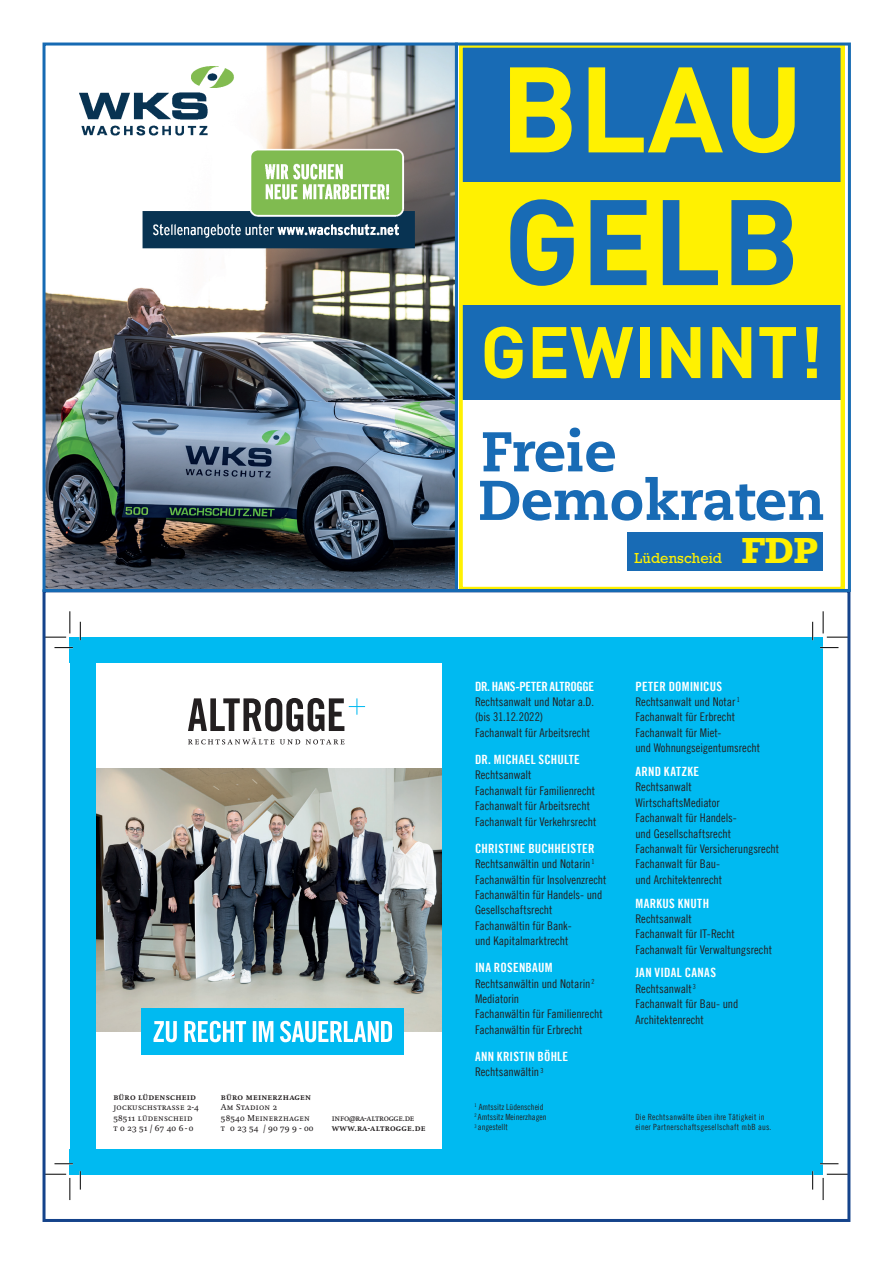
<style>
.page{position:relative;width:893px;height:1263px;background:#fff}
.page>*{position:absolute;margin:0;border:0;box-sizing:border-box;transform-origin:0 0}
.t1{font:700 119.4px/132.8px "DIN";color:#fff101}
.t2{font:700 71.55px "DIN";color:#fff101}
.t3{font:700 34.05px "Rockwell";color:#fff101}
.t4{font:13.65px "Rockwell";color:#fff101}
.t5{font:12.75px "Trade Gothic LT Bold Cond Twenty";letter-spacing:.015em;color:#fff}
.t6{font:12.75px "Trade Gothic LT Bold Cond Twenty";letter-spacing:-.02em;color:#fff}
.t7{font:12px/15.3px "Trade Gothic LT Cond Eighteen";letter-spacing:-.005em;color:#231f20}
.t8{font:8.55px/10.2px "Swift Regular SC";letter-spacing:.025em;color:#231f20}
.t9{font:8.55px/10.2px "Trade Gothic LT Cond Eighteen";letter-spacing:.025em;color:#231f20}
.t10{font:8.55px/10.2px "Trade Gothic LT Cond Eighteen";color:#231f20}
.t11{font:8.55px/10.2px "Swift Regular SC";letter-spacing:-.025em;color:#231f20}
.s1{color:#186bb5}
.s2{font-family:"Swift Bold SC"}
</style>
<div class="page">
<img style="left:95px;top:769px;width:347px;height:262px">
<div style="left:442px;top:652px;width:368px;height:522px;background:#00baf1"></div>
<div style="left:70px;top:637px;width:25px;height:537px;background:#00baf1"></div>
<div style="left:70px;top:637px;width:745px;height:25px;background:#00baf1"></div>
<div style="left:70px;top:1149px;width:745px;height:25px;background:#00baf1"></div>
<div style="left:789px;top:637px;width:34px;height:537px;background:#00baf1"></div>
<div style="left:142px;top:1008px;width:262px;height:47px;background:#00baf1"></div>
<svg style="left:154px;top:1021px;width:238px;height:21px"></svg>
<svg style="left:188px;top:738px;width:156px;height:6px"></svg>
<svg style="left:188px;top:698px;width:177px;height:33px"></svg>
<svg style="left:54px;top:647px;width:19px;height:1px"></svg>
<svg style="left:820px;top:647px;width:18px;height:1px"></svg>
<svg style="left:54px;top:1163px;width:19px;height:1px"></svg>
<svg style="left:820px;top:1163px;width:18px;height:1px"></svg>
<svg style="left:80px;top:622px;width:1px;height:18px"></svg>
<svg style="left:80px;top:1171px;width:1px;height:18px"></svg>
<svg style="left:812px;top:622px;width:1px;height:18px"></svg>
<svg style="left:812px;top:1171px;width:1px;height:18px"></svg>
<svg style="left:47px;top:611px;width:24px;height:27px"></svg>
<svg style="left:47px;top:1174px;width:24px;height:26px"></svg>
<svg style="left:823px;top:611px;width:23px;height:27px"></svg>
<svg style="left:823px;top:1174px;width:23px;height:26px"></svg>
<img style="left:47px;top:47px;width:407px;height:541px">
<div style="left:43px;top:43px;width:415px;height:549px;border:3px solid #166ab3"></div>
<svg style="left:459px;top:47px;width:385px;height:541px"></svg>
<svg style="left:480px;top:428px;width:343px;height:93px"></svg>
<div style="left:627px;top:532px;width:196px;height:38px;background:#186bb5"></div>
<div style="left:455px;top:43px;width:396px;height:549px;border:3px solid #166ab3"></div>
<p class="t1" style="left:500px;top:38px;width:305px">BLAU<br><span class="s1">GELB</span></p>
<p class="t2" style="left:480px;top:305px;width:344px">GEWINNT!</p>
<p class="t8" style="left:113px;top:1092px;width:87px"><span class="s2">büro lüdenscheid </span>jockuschstraße 2-4<br>58511 lüdenscheid t 0 23 51 / 67 40 6 - 0</p>
<p class="t8" style="left:221px;top:1092px;width:94px"><span class="s2">büro meinerzhagen<br></span>Am Stadion 2<br>58540 Meinerzhagen t 0 23 54 / 90 79 9 - 00</p>
<p class="t11" style="left:332px;top:1112px;width:95px">info@ra-altrogge.de <span class="s2">www.ra-altrogge.de</span></p>
<p class="t4" style="left:634px;top:550px;width:89px">Lüdenscheid</p>
<p class="t3" style="left:742px;top:529px;width:78px">FDP</p>
<p class="t6" style="left:475px;top:678px;width:121px">DR. HANS-PETER ALTROGGE</p>
<p class="t7" style="left:475px;top:694px;width:120px">Rechtsanwalt und Notar a.D. (bis 31.12.2022)<br>Fachanwalt für Arbeitsrecht</p>
<p class="t5" style="left:475px;top:752px;width:106px">DR. MICHAEL SCHULTE</p>
<p class="t7" style="left:475px;top:767px;width:123px">Rechtsanwalt<br>Fachanwalt für Familienrecht<br>Fachanwalt für Arbeitsrecht<br>Fachanwalt für Verkehrsrecht</p>
<p class="t5" style="left:475px;top:840px;width:121px">CHRISTINE BUCHHEISTER</p>
<p class="t7" style="left:475px;top:856px;width:133px">Rechtsanwältin und Notarin<sup>1<br></sup>Fachanwältin für Insolvenzrecht<br>Fachanwältin für Handels- und<br>Gesellschaftsrecht<br>Fachanwältin für Bank-<br>und Kapitalmarktrecht</p>
<p class="t5" style="left:475px;top:960px;width:79px">INA ROSENBAUM</p>
<p class="t7" style="left:475px;top:976px;width:129px">Rechtsanwältin und Notarin<sup>2<br></sup>Mediatorin<br>Fachanwältin für Familienrecht<br>Fachanwältin für Erbrecht</p>
<p class="t5" style="left:475px;top:1049px;width:95px">ANN KRISTIN BÖHLE</p>
<p class="t7" style="left:475px;top:1064px;width:70px">Rechtsanwältin <sup>3</sup></p>
<p class="t10" style="left:475px;top:1102px;width:73px"><sup>1</sup> Amtssitz Lüdenscheid<br><sup>2</sup> Amtssitz Meinerzhagen<br><sup>3</sup> angestellt</p>
<p class="t5" style="left:635px;top:678px;width:88px">PETER DOMINICUS</p>
<p class="t7" style="left:635px;top:694px;width:126px">Rechtsanwalt und Notar <sup>1<br></sup>Fachanwalt für Erbrecht<br>Fachanwalt für Miet-<br>und Wohnungseigentumsrecht</p>
<p class="t5" style="left:635px;top:764px;width:65px">ARND KATZKE</p>
<p class="t7" style="left:635px;top:779px;width:145px">Rechtsanwalt<br>WirtschaftsMediator<br>Fachanwalt für Handels-<br>und Gesellschaftsrecht<br>Fachanwalt für Versicherungsrecht<br>Fachanwalt für Bau-<br>und Architektenrecht</p>
<p class="t5" style="left:635px;top:895px;width:75px">MARKUS KNUTH</p>
<p class="t7" style="left:635px;top:911px;width:138px">Rechtsanwalt<br>Fachanwalt für IT-Recht<br>Fachanwalt für Verwaltungsrecht</p>
<p class="t5" style="left:635px;top:965px;width:82px">JAN VIDAL CANAS</p>
<p class="t7" style="left:635px;top:981px;width:104px">Rechtsanwalt <sup>3<br></sup>Fachanwalt für Bau- und<br>Architektenrecht</p>
<p class="t9" style="left:635px;top:1111px;width:138px">Die Rechtsanwälte üben ihre Tätigkeit in einer Partnerschaftsgesellschaft mbB aus.</p>
</div>
